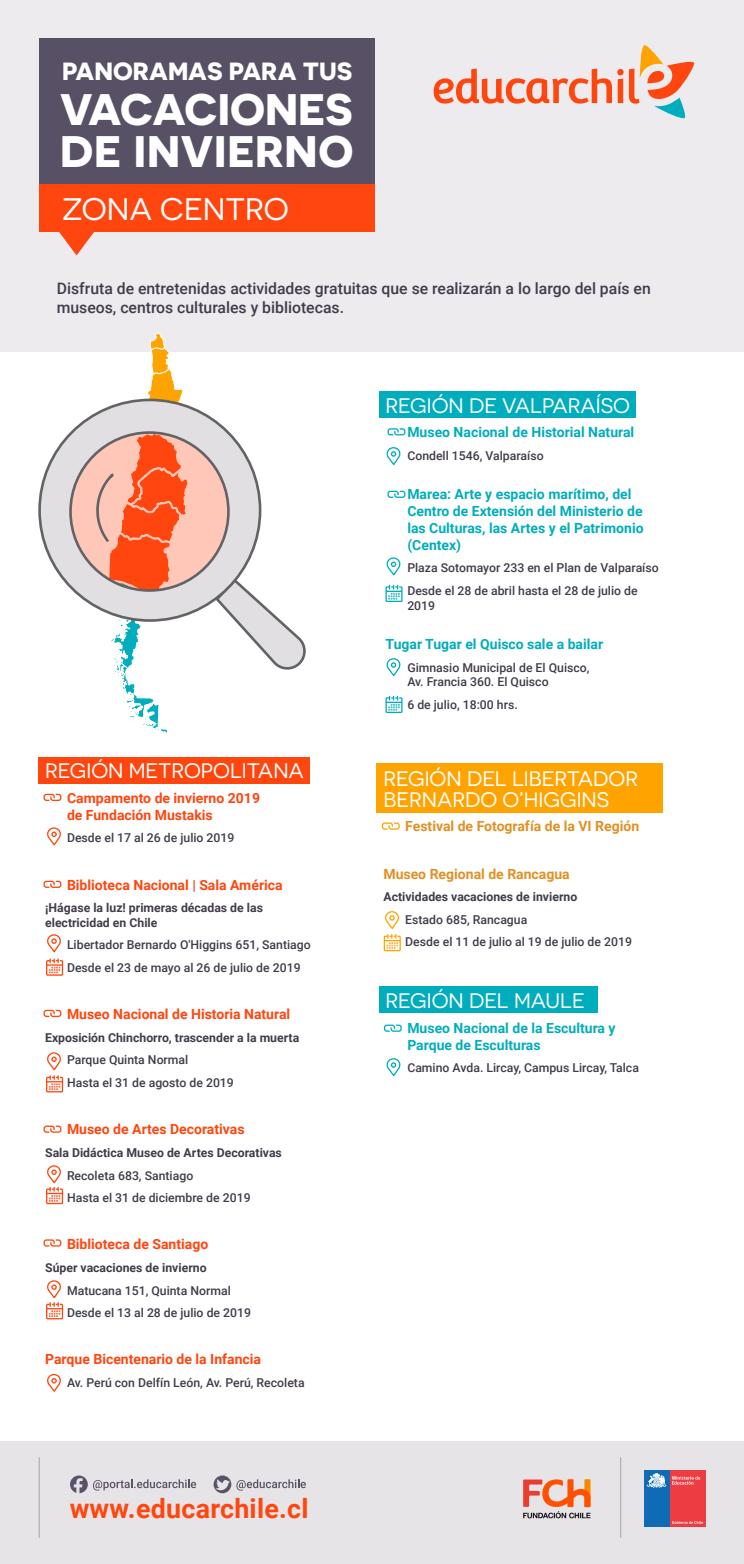
<style>
.page{position:relative;width:744px;height:1564px;background:#fff}
.page>*{position:absolute;margin:0;border:0;box-sizing:border-box;transform-origin:0 0}
.t1{font:700 44.1px/42px "Novecentosanswide";color:#fff}
.t2{font:31.15px "Novecentosanswide";color:#fff}
.t3{font:700 26.78px "Roboto";letter-spacing:.01em;color:#ff460f}
.t4{font:700 24.85px "Novecentosanswide";color:#fff}
.t5{font:21px/21px "Novecentosanswide";color:#fff}
.t6{font:500 15.75px/18.9px "Roboto";color:#423b4b}
.t7{font:700 14px/16.8px "Roboto";color:#00adbc}
.t8{font:700 14px/16.8px "Roboto";color:#ff460f}
.t9{font:700 14px "Roboto";color:#e19023}
.t10{font:500 12.25px/22.6px "Roboto";color:#423b4b}
.t11{font:700 12.25px/14.7px "Roboto";color:#423b4b}
</style>
<div class="page">
<div style="left:0;top:0;width:744px;height:352px;background:#edebed"></div>
<div style="left:39px;top:39px;width:335px;height:150px;background:#585166"></div>
<div style="left:39px;top:184px;width:335px;height:47px;background:#ff460f"></div>
<svg style="left:58px;top:231px;width:38px;height:24px"></svg>
<svg style="left:434px;top:69px;width:189px;height:35px"></svg>
<svg style="left:629px;top:45px;width:66px;height:74px"></svg>
<div style="left:0;top:1441px;width:744px;height:122px;background:#e0dee1"></div>
<svg style="left:523px;top:1479px;width:67px;height:39px"></svg>
<hr style="left:620px;top:1457px;width:1px;height:80px;background:#7c7f80">
<div style="left:669px;top:1470px;width:37px;height:56px;background:#ed3d43"></div>
<div style="left:644px;top:1470px;width:25px;height:56px;background:#0f6bb5"></div>
<svg style="left:647px;top:1473px;width:19px;height:14px"></svg>
<svg style="left:672px;top:1476px;width:28px;height:8px"></svg>
<svg style="left:672px;top:1521px;width:31px;height:2px"></svg>
<hr style="left:39px;top:1457px;width:1px;height:80px;background:#7c7f80">
<svg style="left:214px;top:1475px;width:92px;height:18px"></svg>
<svg style="left:70px;top:1475px;width:126px;height:18px"></svg>
<div style="left:39px;top:757px;width:271px;height:26px;background:#ff460f"></div>
<svg style="left:237px;top:604px;width:69px;height:66px"></svg>
<svg style="left:110px;top:332px;width:73px;height:401px"></svg>
<svg style="left:38px;top:397px;width:225px;height:226px"></svg>
<div style="left:46px;top:960px;width:17px;height:15px;border:1px solid #ff460f"></div>
<div style="left:46px;top:1076px;width:17px;height:16px;border:1px solid #ff460f"></div>
<div style="left:46px;top:1188px;width:17px;height:16px;border:1px solid #ff460f"></div>
<div style="left:46px;top:1303px;width:17px;height:16px;border:1px solid #ff460f"></div>
<div style="left:379px;top:391px;width:256px;height:26px;background:#00adbc"></div>
<div style="left:385px;top:586px;width:17px;height:16px;border:1px solid #00adbc"></div>
<div style="left:385px;top:697px;width:17px;height:16px;border:1px solid #00adbc"></div>
<svg style="left:387px;top:428px;width:19px;height:8px"></svg>
<svg style="left:386px;top:447px;width:20px;height:266px"></svg>
<div style="left:379px;top:986px;width:218px;height:26px;background:#00adbc"></div>
<div style="left:377px;top:763px;width:286px;height:49px;background:#ffa300"></div>
<svg style="left:381px;top:822px;width:19px;height:8px"></svg>
<svg style="left:43px;top:793px;width:19px;height:8px"></svg>
<svg style="left:43px;top:827px;width:19px;height:565px"></svg>
<svg style="left:383px;top:911px;width:19px;height:166px"></svg>
<h3 class="t4" style="left:62px;top:56px;width:292px">PANORAMAS PARA TUS</h3>
<h1 class="t1" style="left:60px;top:87px;width:295px">VACACIONES<br>DE INVIERNO</h1>
<h2 class="t2" style="left:62px;top:191px;width:228px">ZONA CENTRO</h2>
<p class="t6" style="left:57px;top:278px;width:595px">Disfruta de entretenidas actividades gratuitas que se realizarán a lo largo del país en museos, centros culturales y bibliotecas.</p>
<h3 class="t5" style="left:45px;top:760px;width:260px">REGIÓN METROPOLITANA</h3>
<p class="t8" style="left:67px;top:789px;width:194px">Campamento de invierno 2019 de Fundación Mustakis</p>
<p class="t10" style="left:67px;top:826px;width:169px">Desde el 17 al 26 de julio 2019</p>
<p class="t8" style="left:67px;top:875px;width:217px">Biblioteca Nacional | Sala América</p>
<p class="t11" style="left:45px;top:900px;width:219px">¡Hágase la luz! primeras décadas de las electricidad en Chile</p>
<p class="t10" style="left:67px;top:933px;width:245px">Libertador Bernardo O'Higgins 651, Santiago<br>Desde el 23 de mayo al 26 de julio de 2019</p>
<p class="t8" style="left:67px;top:1005px;width:225px">Museo Nacional de Historia Natural</p>
<p class="t11" style="left:45px;top:1029px;width:256px">Exposición Chinchorro, trascender a la muerta</p>
<p class="t10" style="left:67px;top:1048px;width:168px">Parque Quinta Normal<br>Hasta el 31 de agosto de 2019</p>
<p class="t8" style="left:67px;top:1120px;width:179px">Museo de Artes Decorativas</p>
<p class="t11" style="left:45px;top:1144px;width:238px">Sala Didáctica Museo de Artes Decorativas</p>
<p class="t10" style="left:67px;top:1163px;width:185px">Recoleta 683, Santiago<br>Hasta el 31 de diciembre de 2019</p>
<p class="t8" style="left:67px;top:1235px;width:143px">Biblioteca de Santiago</p>
<p class="t11" style="left:45px;top:1259px;width:163px">Súper vacaciones de invierno</p>
<p class="t10" style="left:67px;top:1278px;width:185px">Matucana 151, Quinta Normal<br>Desde el 13 al 28 de julio de 2019</p>
<p class="t8" style="left:45px;top:1350px;width:217px">Parque Bicentenario de la Infancia</p>
<p class="t10" style="left:67px;top:1370px;width:239px">Av. Perú con Delfín León, Av. Perú, Recoleta</p>
<h3 class="t3" style="left:70px;top:1489px;width:240px">www.educarchile.cl</h3>
<h3 class="t5" style="left:385px;top:394px;width:246px">REGIÓN DE VALPARAÍSO</h3>
<p class="t7" style="left:407px;top:423px;width:228px">Museo Nacional de Historial Natural</p>
<p class="t10" style="left:407px;top:444px;width:138px">Condell 1546, Valparaíso</p>
<p class="t7" style="left:407px;top:485px;width:238px">Marea: Arte y espacio marítimo, del<br>Centro de Extensión del Ministerio de las Culturas, las Artes y el Patrimonio (Centex)</p>
<p class="t10" style="left:407px;top:556px;width:253px">Plaza Sotomayor 233 en el Plan de Valparaíso<br>Desde el 28 de abril hasta el 28 de julio de</p>
<p class="t10" style="left:407px;top:593px;width:29px">2019</p>
<p class="t7" style="left:385px;top:635px;width:219px">Tugar Tugar el Quisco sale a bailar</p>
<p class="t10" style="left:407px;top:659px;width:184px;line-height:14.7px">Gimnasio Municipal de El Quisco,<br>Av. Francia 360. El Quisco</p>
<p class="t10" style="left:407px;top:693px;width:112px">6 de julio, 18:00 hrs.</p>
<h3 class="t5" style="left:383px;top:767px;width:256px">REGIÓN DEL LIBERTADOR<br>BERNARDO O’HIGGINS</h3>
<p class="t9" style="left:405px;top:816px;width:235px">Festival de Fotografía de la VI Región</p>
<p class="t9" style="left:383px;top:863px;width:188px">Museo Regional de Rancagua</p>
<p class="t11" style="left:383px;top:889px;width:195px">Actividades vacaciones de invierno</p>
<p class="t10" style="left:405px;top:907px;width:228px">Estado 685, Rancagua<br>Desde el 11 de julio al 19 de julio de 2019</p>
<h3 class="t5" style="left:385px;top:989px;width:201px">REGIÓN DEL MAULE</h3>
<p class="t7" style="left:407px;top:1018px;width:210px">Museo Nacional de la Escultura y<br>Parque de Esculturas</p>
<p class="t10" style="left:407px;top:1055px;width:233px">Camino Avda. Lircay, Campus Lircay, Talca</p>
</div>
